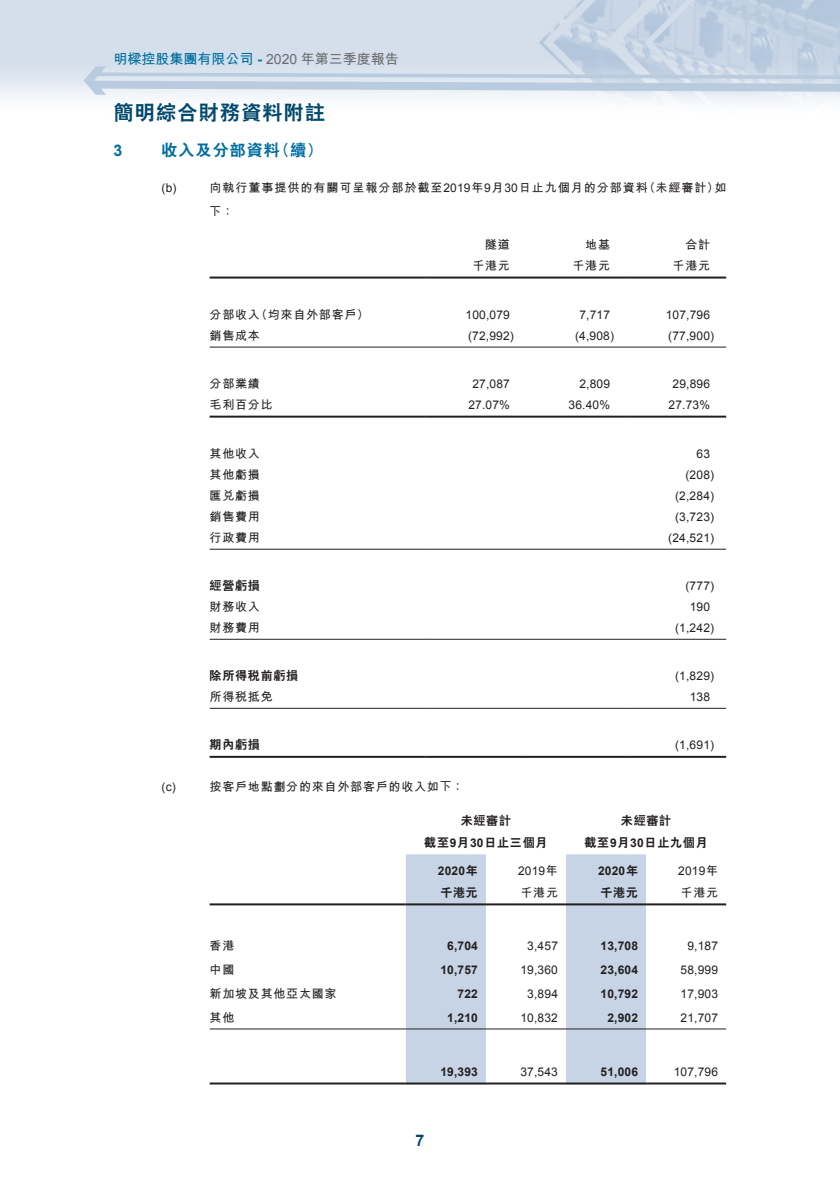
<style>
.page{position:relative;width:840px;height:1191px;background:#fff}
.page>*{position:absolute;margin:0;border:0;box-sizing:border-box;transform-origin:0 0}
.t1{font:800 20px "C Hei 2 HK";letter-spacing:.065em;color:#00486c}
.t2{font:800 16px "C Hei 2 HK";letter-spacing:.065em;color:#006e9f}
.t3{font:700 16px "Arial";color:#00486c}
.t4{font:700 16px "Arial";color:#006e9f}
.t5{font:700 14px "M Hei HK";color:#006e9f}
.t6{font:12px "Arial";letter-spacing:.015em;color:#231f20}
.t7{font:700 12px "M Hei HK";letter-spacing:.065em;color:#231f20}
.t8{font:700 12px "Arial";letter-spacing:.015em;color:#231f20}
.t9{font:800 12px/22px "C Hei 2 HK";letter-spacing:.065em;color:#231f20;text-align:center}
.s1{font-family:"Arial"}
.s2{font-family:"Arial";font-weight:400;color:#6c6d70}
.s3{color:#6c6d70}
.s4{font-family:"Arial";font-weight:400}
.s5{font-family:"Arial";font-weight:700}
.s6{font-family:"M Hei HK";font-weight:700}
.s7{font-family:"C Hei 2 HK";font-weight:800}
</style>
<div class="page">
<img style="left:0;top:0;width:839px;height:1085px">
<svg style="left:83px;top:66px;width:756px;height:29px;background:#cedae8"></svg>
<hr style="left:209px;top:276px;width:216px;height:2px;background:#231f20">
<hr style="left:425px;top:276px;width:100px;height:2px;background:#231f20">
<hr style="left:525px;top:276px;width:100px;height:2px;background:#231f20">
<hr style="left:625px;top:276px;width:100px;height:2px;background:#231f20">
<hr style="left:209px;top:346px;width:216px;height:1px;background:#231f20">
<hr style="left:425px;top:346px;width:100px;height:1px;background:#231f20">
<hr style="left:525px;top:346px;width:100px;height:1px;background:#231f20">
<hr style="left:625px;top:346px;width:100px;height:1px;background:#231f20">
<hr style="left:209px;top:415px;width:216px;height:2px;background:#231f20">
<hr style="left:425px;top:415px;width:100px;height:2px;background:#231f20">
<hr style="left:525px;top:415px;width:100px;height:2px;background:#231f20">
<hr style="left:625px;top:415px;width:100px;height:2px;background:#231f20">
<hr style="left:209px;top:549px;width:216px;height:1px;background:#231f20">
<hr style="left:425px;top:549px;width:100px;height:1px;background:#231f20">
<hr style="left:525px;top:549px;width:100px;height:1px;background:#231f20">
<hr style="left:625px;top:549px;width:100px;height:1px;background:#231f20">
<hr style="left:209px;top:639px;width:216px;height:1px;background:#231f20">
<hr style="left:425px;top:639px;width:100px;height:1px;background:#231f20">
<hr style="left:525px;top:639px;width:100px;height:1px;background:#231f20">
<hr style="left:625px;top:639px;width:100px;height:1px;background:#231f20">
<hr style="left:209px;top:708px;width:216px;height:1px;background:#231f20">
<hr style="left:425px;top:708px;width:100px;height:1px;background:#231f20">
<hr style="left:525px;top:708px;width:100px;height:1px;background:#231f20">
<hr style="left:625px;top:708px;width:100px;height:1px;background:#231f20">
<hr style="left:209px;top:756px;width:216px;height:2px;background:#231f20">
<hr style="left:425px;top:756px;width:100px;height:2px;background:#231f20">
<hr style="left:525px;top:756px;width:100px;height:2px;background:#231f20">
<hr style="left:625px;top:756px;width:100px;height:2px;background:#231f20">
<svg style="left:405px;top:854px;width:240px;height:228px;fill:#c7d4e5"></svg>
<hr style="left:209px;top:903px;width:196px;height:2px;background:#231f20">
<hr style="left:405px;top:903px;width:80px;height:2px;background:#231f20">
<hr style="left:485px;top:903px;width:80px;height:2px;background:#231f20">
<hr style="left:565px;top:903px;width:80px;height:2px;background:#231f20">
<hr style="left:645px;top:903px;width:80px;height:2px;background:#231f20">
<hr style="left:209px;top:1028px;width:196px;height:1px;background:#231f20">
<hr style="left:405px;top:1028px;width:80px;height:1px;background:#231f20">
<hr style="left:485px;top:1028px;width:80px;height:1px;background:#231f20">
<hr style="left:565px;top:1028px;width:80px;height:1px;background:#231f20">
<hr style="left:645px;top:1028px;width:80px;height:1px;background:#231f20">
<hr style="left:209px;top:1082px;width:196px;height:2px;background:#231f20">
<hr style="left:405px;top:1082px;width:80px;height:2px;background:#231f20">
<hr style="left:485px;top:1082px;width:80px;height:2px;background:#231f20">
<hr style="left:565px;top:1082px;width:80px;height:2px;background:#231f20">
<hr style="left:645px;top:1082px;width:80px;height:2px;background:#231f20">
<p class="t5" style="left:113px;top:48px;width:287px">明樑控股集團有限公司 <span class="s1">-</span> <span class="s2">2020</span> <span class="s3">年第三季度報告</span></p>
<h1 class="t1" style="left:113px;top:99px;width:213px">簡明綜合財務資料附註</h1>
<h2 class="t2" style="left:274px;top:139px;width:50px">（續(</h2>
<h2 class="t2" style="left:161px;top:139px;width:120px">收入及分部資料</h2>
<h2 class="t4" style="left:113px;top:140px;width:10px">3</h2>
<p class="t6" style="left:161px;top:180px;width:16px">b( )</p>
<p class="t6" style="left:161px;top:778px;width:16px">c( )</p>
<p class="t7" style="left:643px;top:179px;width:77px">（未經審計）</p>
<p class="t7" style="left:209px;top:179px;width:439px">向執行董事提供的有關可呈報分部於截至<span class="s4">2019</span>年<span class="s4">9</span>月<span class="s4">30</span>日止九個月的分部資料</p>
<p class="t7" style="left:714px;top:179px;width:13px">如</p>
<p class="t7" style="left:209px;top:203px;width:26px">下：</p>
<p class="t7" style="left:485px;top:236px;width:26px">隧道</p>
<p class="t7" style="left:585px;top:236px;width:26px">地基</p>
<p class="t7" style="left:685px;top:236px;width:26px">合計</p>
<p class="t7" style="left:472px;top:257px;width:39px">千港元</p>
<p class="t7" style="left:572px;top:257px;width:39px">千港元</p>
<p class="t7" style="left:672px;top:257px;width:39px">千港元</p>
<p class="t7" style="left:255px;top:306px;width:114px">（均來自外部客戶(</p>
<p class="t7" style="left:209px;top:306px;width:52px">分部收入</p>
<p class="t6" style="left:465px;top:307px;width:46px">100,079</p>
<p class="t6" style="left:579px;top:307px;width:32px">7,717</p>
<p class="t6" style="left:665px;top:307px;width:46px">107,796</p>
<p class="t7" style="left:209px;top:327px;width:52px">銷售成本</p>
<p class="t6" style="left:468px;top:328px;width:47px">)72,992(</p>
<p class="t6" style="left:574px;top:328px;width:41px">)4,908(</p>
<p class="t6" style="left:668px;top:328px;width:47px">)77,900(</p>
<p class="t7" style="left:209px;top:375px;width:52px">分部業績</p>
<p class="t6" style="left:472px;top:376px;width:39px">27,087</p>
<p class="t6" style="left:579px;top:376px;width:32px">2,809</p>
<p class="t6" style="left:672px;top:376px;width:39px">29,896</p>
<p class="t7" style="left:209px;top:396px;width:65px">毛利百分比</p>
<p class="t6" style="left:468px;top:397px;width:43px">27.07%</p>
<p class="t6" style="left:568px;top:397px;width:43px">36.40%</p>
<p class="t6" style="left:668px;top:397px;width:43px">27.73%</p>
<p class="t7" style="left:209px;top:445px;width:52px">其他收入</p>
<p class="t6" style="left:696px;top:446px;width:15px">63</p>
<p class="t7" style="left:209px;top:466px;width:52px">其他虧損</p>
<p class="t6" style="left:685px;top:467px;width:30px">)208(</p>
<p class="t7" style="left:209px;top:487px;width:52px">匯兌虧損</p>
<p class="t6" style="left:674px;top:488px;width:41px">)2,284(</p>
<p class="t7" style="left:209px;top:508px;width:52px">銷售費用</p>
<p class="t6" style="left:674px;top:509px;width:41px">)3,723(</p>
<p class="t7" style="left:209px;top:529px;width:52px">行政費用</p>
<p class="t6" style="left:668px;top:530px;width:47px">)24,521(</p>
<p class="t9" style="left:209px;top:575px;width:52px">經營虧損</p>
<p class="t6" style="left:685px;top:578px;width:30px">)777(</p>
<p class="t7" style="left:209px;top:598px;width:52px">財務收入</p>
<p class="t6" style="left:689px;top:599px;width:22px">190</p>
<p class="t7" style="left:209px;top:619px;width:52px">財務費用</p>
<p class="t6" style="left:674px;top:620px;width:41px">)1,242(</p>
<p class="t9" style="left:209px;top:665px;width:90px">除所得稅前虧損</p>
<p class="t6" style="left:674px;top:668px;width:41px">)1,829(</p>
<p class="t7" style="left:209px;top:688px;width:65px">所得稅抵免</p>
<p class="t6" style="left:689px;top:689px;width:22px">138</p>
<p class="t9" style="left:209px;top:734px;width:52px">期內虧損</p>
<p class="t7" style="left:209px;top:777px;width:255px">按客戶地點劃分的來自外部客戶的收入如下：</p>
<p class="t6" style="left:674px;top:737px;width:41px">)1,691(</p>
<p class="t9" style="left:424px;top:809px;width:125px">未經審計<br>截至<span class="s5">9</span>月<span class="s5">30</span>日止三個月</p>
<p class="t9" style="left:584px;top:809px;width:125px">未經審計<br>截至<span class="s5">9</span>月<span class="s5">30</span>日止九個月</p>
<p class="t6" style="left:677px;top:862px;width:41px">2019<span class="s6">年</span></p>
<p class="t8" style="left:437px;top:862px;width:41px">2020<span class="s7">年</span></p>
<p class="t8" style="left:597px;top:862px;width:41px">2020<span class="s7">年</span></p>
<p class="t6" style="left:517px;top:862px;width:41px">2019<span class="s6">年</span></p>
<p class="t9" style="left:440px;top:881px;width:39px">千港元</p>
<p class="t7" style="left:520px;top:883px;width:39px">千港元</p>
<p class="t9" style="left:600px;top:881px;width:39px">千港元</p>
<p class="t7" style="left:680px;top:883px;width:39px">千港元</p>
<p class="t7" style="left:209px;top:936px;width:26px">香港</p>
<p class="t8" style="left:447px;top:937px;width:32px">6,704</p>
<p class="t6" style="left:527px;top:937px;width:32px">3,457</p>
<p class="t8" style="left:600px;top:937px;width:39px">13,708</p>
<p class="t6" style="left:687px;top:937px;width:32px">9,187</p>
<p class="t7" style="left:209px;top:960px;width:26px">中國</p>
<p class="t8" style="left:440px;top:961px;width:39px">10,757</p>
<p class="t6" style="left:520px;top:961px;width:39px">19,360</p>
<p class="t8" style="left:600px;top:961px;width:39px">23,604</p>
<p class="t6" style="left:680px;top:961px;width:39px">58,999</p>
<p class="t7" style="left:209px;top:984px;width:128px">新加坡及其他亞太國家</p>
<p class="t8" style="left:457px;top:985px;width:22px">722</p>
<p class="t6" style="left:527px;top:985px;width:32px">3,894</p>
<p class="t8" style="left:600px;top:985px;width:39px">10,792</p>
<p class="t6" style="left:680px;top:985px;width:39px">17,903</p>
<p class="t7" style="left:209px;top:1008px;width:26px">其他</p>
<p class="t8" style="left:447px;top:1009px;width:32px">1,210</p>
<p class="t6" style="left:520px;top:1009px;width:39px">10,832</p>
<p class="t8" style="left:607px;top:1009px;width:32px">2,902</p>
<p class="t6" style="left:680px;top:1009px;width:39px">21,707</p>
<p class="t8" style="left:440px;top:1063px;width:39px">19,393</p>
<p class="t6" style="left:520px;top:1063px;width:39px">37,543</p>
<p class="t8" style="left:600px;top:1063px;width:39px">51,006</p>
<p class="t6" style="left:673px;top:1063px;width:46px">107,796</p>
<h2 class="t3" style="left:415px;top:1130px;width:10px">7</h2>
</div>
